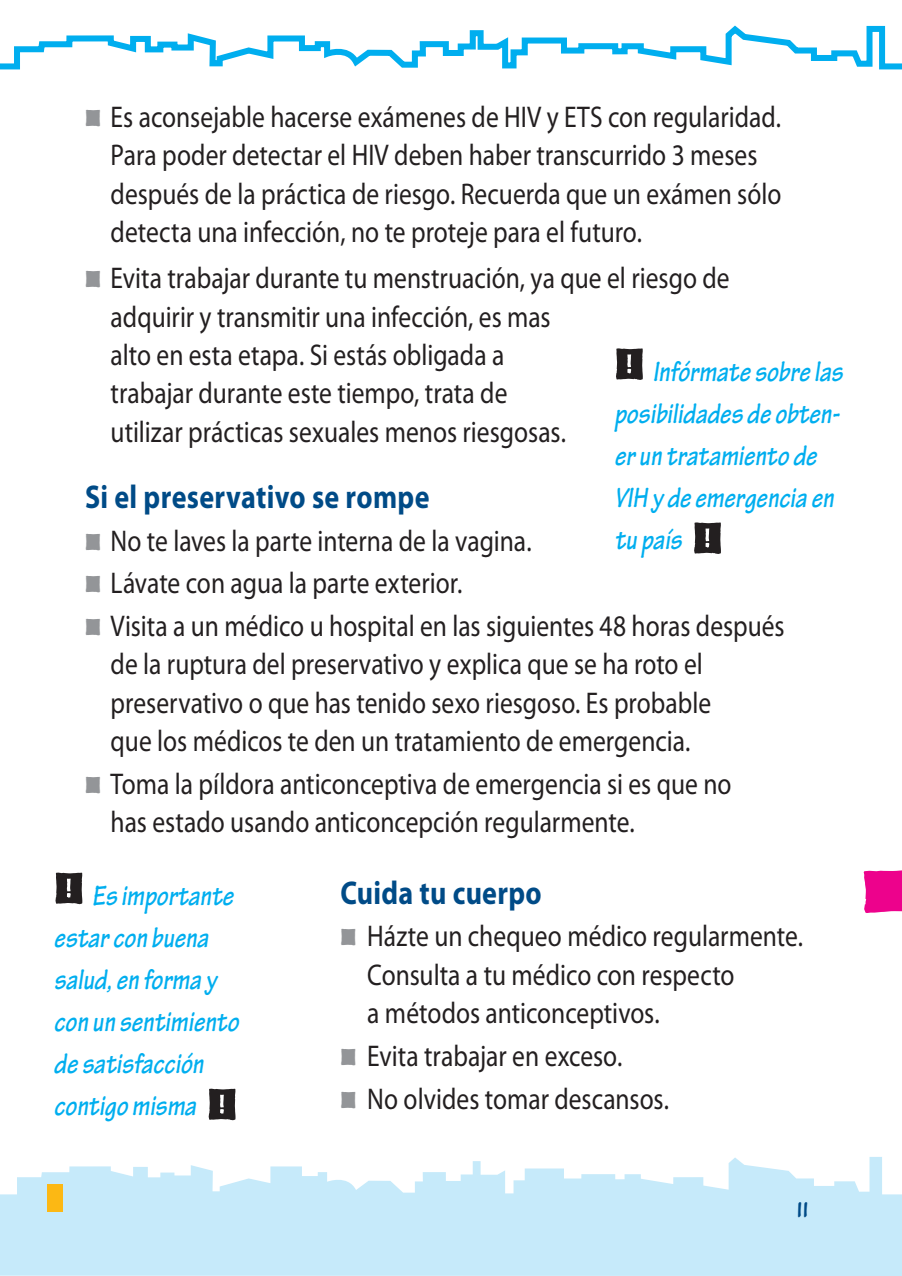
<style>
.page{position:relative;width:902px;height:1276px;background:#fff}
.page>*{position:absolute;margin:0;border:0;box-sizing:border-box;transform-origin:0 0}
.t1{font:700 33px "Myriad Pro";letter-spacing:.01em;color:#004b87;scale:.85 1}
.t2{font:33px "FF Erikrighthand";color:#004b87;scale:.85 1}
.t3{font:30px/38.4px "Myriad Pro";color:#231f20;scale:.85 1}
.t4{font:italic 700 30px/42px "Tekton Pro";letter-spacing:.005em;color:#00aeef;scale:.85 1}
.s1{font-family:"Kosmik Glyphs";font-size:33px;color:#939598}
.s2{font-family:"Kosmik Glyphs";font-weight:400;font-style:normal;font-size:63px;color:#231f20}
</style>
<div class="page">
<svg style="left:0;top:1157px;width:901px;height:119px;fill:#c6eafa"></svg>
<svg style="left:0;top:25px;width:901px;height:45px"></svg>
<svg style="left:863px;top:870px;width:38px;height:43px;background:#ee1a97"></svg>
<div style="left:47px;top:1184px;width:16px;height:27px;background:#fcb814"></div>
<p class="t3" style="left:111px;top:97px;width:790px;text-indent:-25px"><span class="s1">z</span> Es aconsejable hacerse exámenes de HIV y ETS con regularidad.<br>Para poder detectar el HIV deben haber transcurrido 3 meses después de la práctica de riesgo. Recuerda que un exámen sólo detecta una infección, no te proteje para el futuro.</p>
<p class="t3" style="left:111px;top:258px;width:729px;text-indent:-26px"><span class="s1">z</span> Evita trabajar durante tu menstruación, ya que el riesgo de adquirir y transmitir una infección, es mas<br>alto en esta etapa. Si estás obligada a<br>trabajar durante este tiempo, trata de<br>utilizar prácticas sexuales menos riesgosas.</p>
<p class="t1" style="left:85px;top:476px;width:406px">Si el preservativo se rompe</p>
<p class="t3" style="left:85px;top:518px;width:824px;line-height:42.6px"><span class="s1">z</span> No te laves la parte interna de la vagina.<br><span class="s1">z</span> Lávate con agua la parte exterior.<br><span class="s1">z</span> Visita a un médico u hospital en las siguientes 48 horas después</p>
<p class="t3" style="left:111px;top:644px;width:708px">de la ruptura del preservativo y explica que se ha roto el preservativo o que has tenido sexo riesgoso. Es probable que los médicos te den un tratamiento de emergencia.</p>
<p class="t3" style="left:111px;top:764px;width:732px;text-indent:-26px"><span class="s1">z</span> Toma la píldora anticonceptiva de emergencia si es que no has estado usando anticoncepción regularmente.</p>
<p class="t4" style="left:614px;top:351px;width:270px"><span class="s2">6</span> Infórmate sobre las posibilidades de obten&shy;er un tratamiento de<br>VIH y de emergencia en tu país <span class="s2">6</span></p>
<p class="t4" style="left:54px;top:875px;width:219px"><span class="s2">6</span> Es importante estar con buena salud, en forma y con un sentimiento de satisfacción contigo misma <span class="s2">6</span></p>
<p class="t1" style="left:340px;top:871px;width:238px">Cuida tu cuerpo</p>
<p class="t3" style="left:367px;top:916px;width:514px;text-indent:-27px"><span class="s1">z</span> Házte un chequeo médico regularmente.<br>Consulta a tu médico con respecto<br>a métodos anticonceptivos.</p>
<p class="t3" style="left:340px;top:1033px;width:388px;line-height:43.2px"><span class="s1">z</span> Evita trabajar en exceso.<br><span class="s1">z</span> No olvides tomar descansos.</p>
<p class="t2" style="left:797px;top:1184px;width:15px">11</p>
</div>
